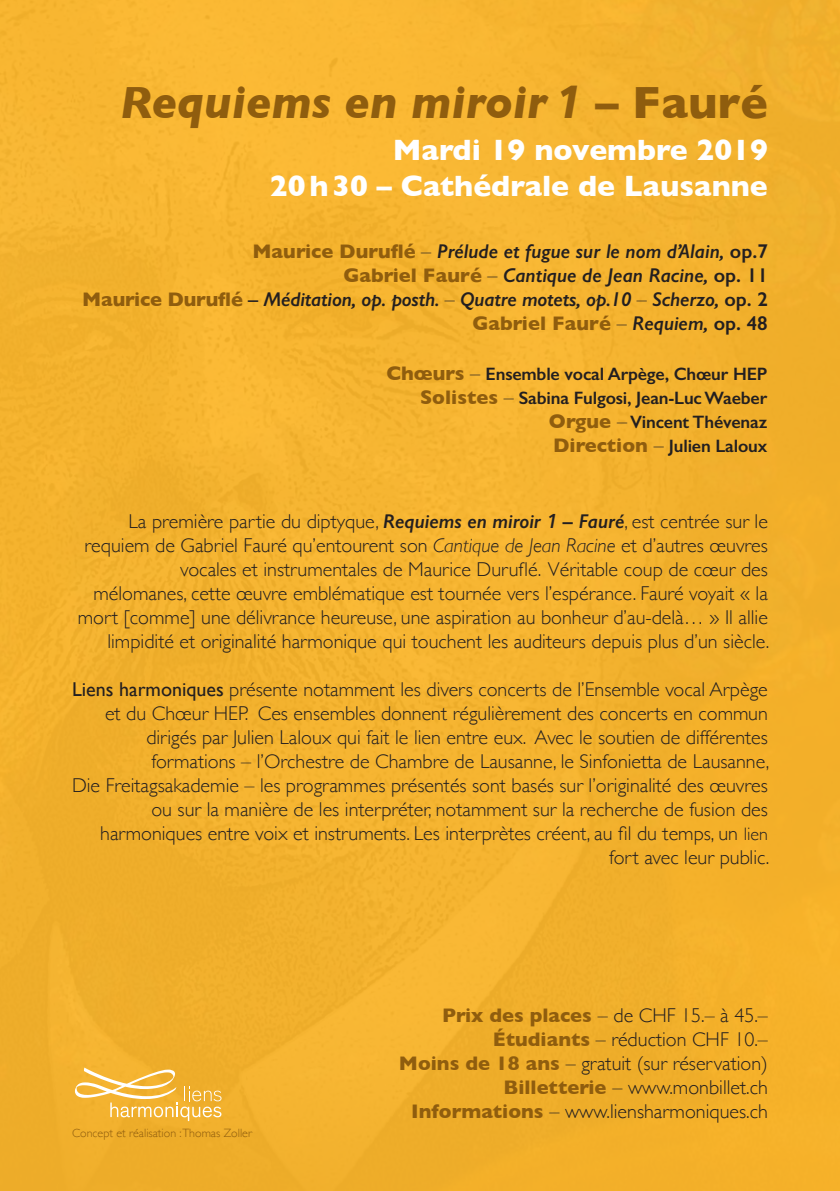
<style>
.page{position:relative;width:840px;height:1191px;background:#fff}
.page>*{position:absolute;margin:0;border:0;box-sizing:border-box;transform-origin:0 0}
.t1{font:italic 700 46px "Gill Sans";color:#8f5d0e}
.t2{font:700 30px "Gill Sans";color:#fff}
.t3{font:300 20px/24px "Gill Sans";color:#231f20;text-align:right}
.t4{font:italic 600 20px "Gill Sans";letter-spacing:-.005em;color:#231f20}
.t5{font:700 20px "Gill Sans";color:#8f5d0e}
.t6{font:600 18px "Gill Sans";letter-spacing:-.01em;color:#231f20}
.t7{font:300 12px "Gill Sans";color:#8f5d0e}
.s1{font-family:"Avenir Next Condensed"}
.s2{font-style:normal}
.s3{font-weight:700;font-style:normal;color:#8f5d0e}
.s4{font-weight:300;font-style:normal}
.s5{font-weight:400;font-style:normal}
.s6{font-weight:300;color:#231f20}
.s7{font-weight:600;font-style:italic;color:#231f20}
.s8{font-weight:600;color:#231f20}
.s9{font-weight:700;font-size:20px;color:#8f5d0e}
.s10{font-weight:300;font-size:20px}
.s11{font-weight:600;font-style:italic}
.s12{font-family:"Avenir Next Condensed";font-weight:600;font-style:italic}
.s13{font-style:italic}
.s14{font-weight:400}
.s15{font-size:18px}
.s16{font-weight:700;color:#8f5d0e}
</style>
<div class="page">
<div style="left:0;top:0;width:839px;height:1191px;background:#f4b22e"></div>
<svg style="left:75px;top:1067px;width:146px;height:54px;background:#f3bd50"></svg>
<p class="t1" style="left:120px;top:76px;width:649px">Requiems en miroir <span class="s1">1</span> <span class="s2">– Fauré</span></p>
<p class="t2" style="left:392px;top:126px;width:376px">Mardi 19 novembre 2019</p>
<p class="t2" style="left:270px;top:162px;width:499px">20h30 – Cathédrale de Lausanne</p>
<p class="t4" style="left:252px;top:239px;width:516px"><span class="s3">Maurice Duruflé</span> <span class="s4">–</span> Prélude et fugue sur le nom d’Alain, <span class="s2">op.7</span></p>
<p class="t4" style="left:343px;top:263px;width:426px"><span class="s3">Gabriel Fauré</span> <span class="s4">–</span> Cantique de Jean Racine, <span class="s2">op. 11</span></p>
<p class="t4" style="left:82px;top:287px;width:686px"><span class="s3">Maurice Duruflé</span> <span class="s5">–</span> Méditation, op. posth. <span class="s4">–</span> Quatre motets, op.10 <span class="s4">–</span> Scherzo, <span class="s2">op. 2</span></p>
<p class="t5" style="left:472px;top:308px;width:297px">Gabriel Fauré <span class="s6">–</span> <span class="s7">Requiem,</span> <span class="s8">op. 48</span></p>
<p class="t6" style="left:386px;top:363px;width:382px"><span class="s9">Chœurs</span> <span class="s10">–</span> Ensemble vocal Arpège, Chœur HEP</p>
<p class="t6" style="left:420px;top:387px;width:348px"><span class="s9">Solistes</span> <span class="s10">–</span> Sabina Fulgosi, Jean-Luc Waeber</p>
<p class="t6" style="left:548px;top:411px;width:220px"><span class="s9">Orgue</span> <span class="s10">–</span> Vincent Thévenaz</p>
<p class="t6" style="left:553px;top:435px;width:215px"><span class="s9">Direction</span> <span class="s10">–</span> Julien Laloux</p>
<p class="t3" style="left:85px;top:508px;width:684px">La première partie du diptyque, <span class="s11">Requiems en miroir</span> <span class="s12">1</span> <span class="s11">– Fauré</span>, est centrée sur le requiem de Gabriel Fauré qu’entourent son <span class="s13">Cantique de Jean Racine</span> et d’autres œuvres vocales et instrumentales de Maurice Duruflé. Véritable coup de cœur des</p>
<p class="t3" style="left:78px;top:580px;width:692px">mélomanes, cette œuvre emblématique est tournée vers l’espérance. Fauré voyait « la mort [comme] une délivrance heureuse, une aspiration au bonheur d’au-delà… » Il allie limpidité et originalité harmonique qui touchent les auditeurs depuis plus d’un siècle.</p>
<p class="t3" style="left:72px;top:676px;width:697px"><span class="s14">Liens harmoniques</span> présente notamment les divers concerts de l’Ensemble vocal Arpège et du Chœur HEP. Ces ensembles donnent régulièrement des concerts en commun dirigés par Julien Laloux qui fait le lien entre eux. Avec le soutien de différentes</p>
<p class="t3" style="left:151px;top:748px;width:619px">formations – l’Orchestre de Chambre de Lausanne, le Sinfonietta de Lausanne,</p>
<p class="t3" style="left:72px;top:772px;width:697px">Die Freitagsakademie – les programmes présentés sont basés sur l’originalité des œuvres ou sur la manière de les interpréter, notamment sur la recherche de fusion des</p>
<p class="t3" style="left:100px;top:820px;width:670px">harmoniques entre voix et instruments. Les interprètes créent, au fil du temps, un <span class="s15">lien </span>fort avec leur public.</p>
<p class="t7" style="left:72px;top:1123px;width:181px">Concept et réalisation :Thomas Zoller</p>
<p class="t3" style="left:442px;top:1002px;width:327px"><span class="s16">Prix des places</span> – de CHF 15.– à 45.–</p>
<p class="t3" style="left:492px;top:1026px;width:276px"><span class="s16">Étudiants</span> – réduction CHF 10.–</p>
<p class="t3" style="left:398px;top:1050px;width:370px"><span class="s16">Moins de 18 ans</span> – gratuit (sur réservation)</p>
<p class="t3" style="left:503px;top:1074px;width:266px"><span class="s16">Billetterie</span> – www.monbillet.ch</p>
<p class="t3" style="left:411px;top:1098px;width:358px"><span class="s16">Informations</span> – www.liensharmoniques.ch</p>
</div>
